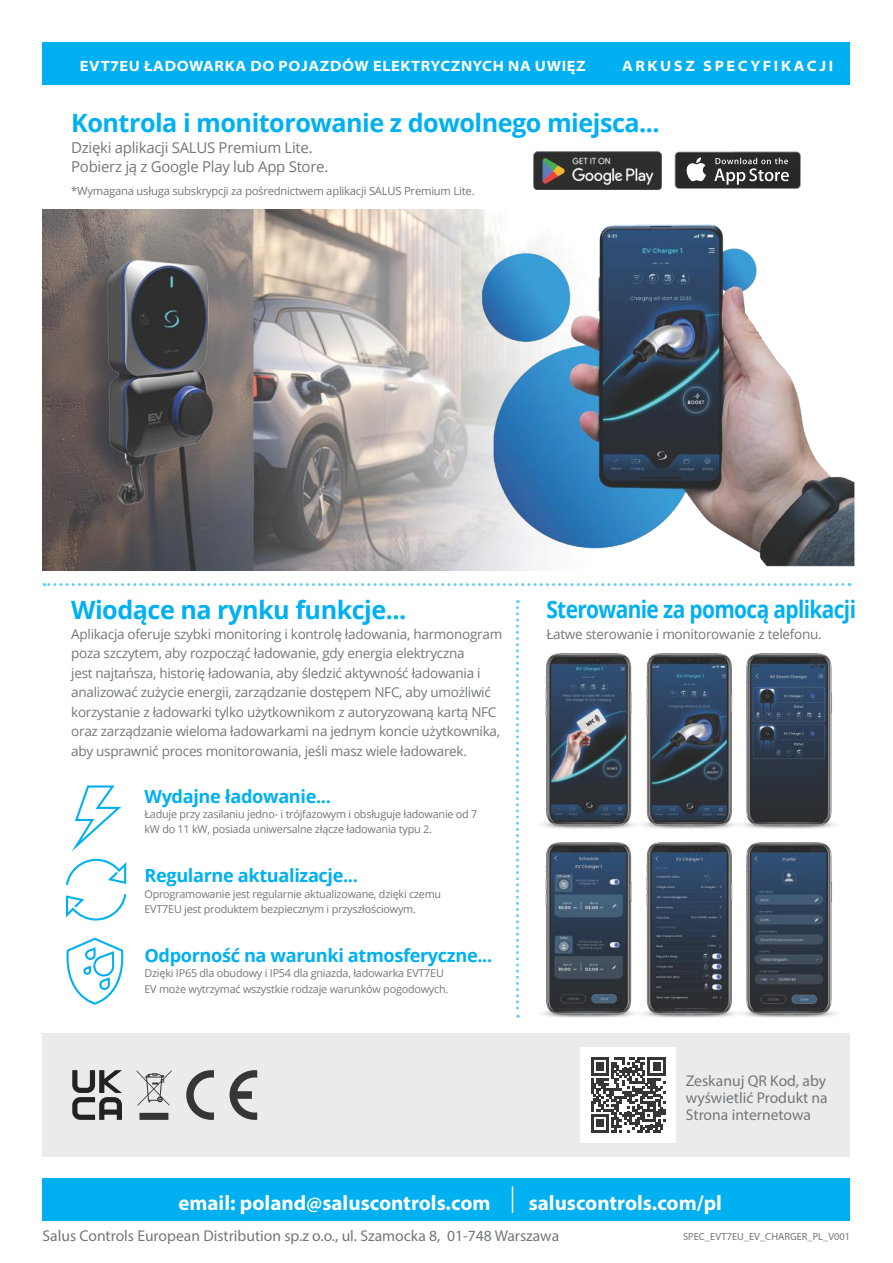
<style>
.page{position:relative;width:893px;height:1263px;background:#fff}
.page>*{position:absolute;margin:0;border:0;box-sizing:border-box;transform-origin:0 0}
.t1{font:700 25.2px "Open Sans";letter-spacing:-.02em;color:#00b0f0}
.t2{font:700 24px "Open Sans";letter-spacing:-.03em;color:#00b0f0;scale:.87 1}
.t3{font:700 21px "Myriad Pro";color:#fff}
.t4{font:700 18.15px "Open Sans";letter-spacing:-.02em;color:#00b0f0}
.t5{font:15.6px/17.4px "Myriad Pro";color:#72777b;text-align:justify}
.t6{font:15px/19.5px "Open Sans";letter-spacing:-.02em;color:#72777b}
.t7{font:700 semi-expanded 15px "Myriad Pro";letter-spacing:.04em;color:#fff}
.t8{font:700 semi-expanded 15px "Myriad Pro";letter-spacing:.175em;color:#fff}
.t9{font:13.5px/19.5px "Open Sans";letter-spacing:-.02em;color:#72777b}
.t10{font:11.25px "Open Sans";letter-spacing:-.02em;color:#72777b}
.t11{font:10.8px/15.1px "Open Sans";letter-spacing:-.02em;color:#72777b}
.t12{font:10.35px "Myriad Pro";color:#72777b}
</style>
<div class="page">
<div style="left:43px;top:1033px;width:807px;height:124px;background:#ebebed"></div>
<div style="left:43px;top:43px;width:807px;height:42px;background:#00b0f0"></div>
<div style="left:43px;top:1178px;width:807px;height:42px;background:#00b0f0"></div>
<svg style="left:512px;top:1186px;width:1px;height:27px"></svg>
<div style="left:580px;top:1047px;width:96px;height:96px;background:#fff"></div>
<svg style="left:591px;top:1057px;width:75px;height:75px"></svg>
<svg style="left:186px;top:1070px;width:28px;height:50px"></svg>
<svg style="left:230px;top:1070px;width:27px;height:50px"></svg>
<svg style="left:72px;top:1070px;width:50px;height:50px"></svg>
<svg style="left:137px;top:1070px;width:35px;height:50px"></svg>
<div style="left:675px;top:152px;width:125px;height:36px;background:#292929;border-radius:4px"></div>
<svg style="left:686px;top:157px;width:20px;height:24px"></svg>
<svg style="left:714px;top:152px;width:87px;height:37px"></svg>
<img style="left:533px;top:152px;width:128px;height:37px">
<svg style="left:44px;top:583px;width:799px;height:3px"></svg>
<svg style="left:516px;top:600px;width:3px;height:418px"></svg>
<img style="left:542px;top:653px;width:293px;height:365px">
<img style="left:43px;top:209px;width:499px;height:362px">
<img style="left:468px;top:209px;width:387px;height:357px">
<svg style="left:66px;top:858px;width:61px;height:63px"></svg>
<svg style="left:66px;top:937px;width:58px;height:68px"></svg>
<svg style="left:73px;top:785px;width:49px;height:64px"></svg>
<p class="t7" style="left:80px;top:56px;width:507px">EVT7EU ŁADOWARKA DO POJAZDÓW ELEKTRYCZNYCH NA UWIĘZ</p>
<p class="t8" style="left:622px;top:56px;width:213px">ARKUSZ SPECYFIKACJI</p>
<h1 class="t1" style="left:71px;top:105px;width:590px">Kontrola i monitorowanie z dowolnego miejsca...</h1>
<p class="t6" style="left:71px;top:137px;width:259px">Dzięki aplikacji SALUS Premium Lite.<br>Pobierz ją z Google Play lub App Store.</p>
<p class="t10" style="left:71px;top:183px;width:405px">*Wymagana usługa subskrypcji za pośrednictwem aplikacji SALUS Premium Lite.</p>
<h1 class="t1" style="left:71px;top:592px;width:337px">Wiodące na rynku funkcje...</h1>
<p class="t9" style="left:71px;top:624px;width:432px">Aplikacja oferuje szybki monitoring i kontrolę ładowania, harmonogram poza szczytem, aby rozpocząć ładowanie, gdy energia elektryczna<br>jest najtańsza, historię ładowania, aby śledzić aktywność ładowania i analizować zużycie energii, zarządzanie dostępem NFC, aby umożliwić korzystanie z ładowarki tylko użytkownikom z autoryzowaną kartą NFC oraz zarządzanie wieloma ładowarkami na jednym koncie użytkownika, aby usprawnić proces monitorowania, jeśli masz wiele ładowarek.</p>
<h3 class="t4" style="left:144px;top:784px;width:188px">Wydajne ładowanie...</h3>
<p class="t11" style="left:144px;top:806px;width:334px">Ładuje przy zasilaniu jedno- i trójfazowym i obsługuje ładowanie od 7 kW do 11 kW, posiada uniwersalne złącze ładowania typu 2.</p>
<h3 class="t4" style="left:144px;top:863px;width:215px">Regularne aktualizacje...</h3>
<p class="t11" style="left:144px;top:886px;width:298px">Oprogramowanie jest regularnie aktualizowane, dzięki czemu<br>EVT7EU jest produktem bezpiecznym i przyszłościowym.</p>
<h3 class="t4" style="left:144px;top:943px;width:349px">Odporność na warunki atmosferyczne...</h3>
<p class="t11" style="left:144px;top:966px;width:305px">Dzięki IP65 dla obudowy i IP54 dla gniazda, ładowarka EVT7EU<br>EV może wytrzymać wszystkie rodzaje warunków pogodowych.</p>
<h2 class="t2" style="left:546px;top:592px;width:357px">Sterowanie za pomocą aplikacji</h2>
<p class="t9" style="left:546px;top:624px;width:277px">Łatwe sterowanie i monitorowanie z telefonu.</p>
<p class="t5" style="left:686px;top:1071px;width:143px">Zeskanuj QR Kod, aby wyświetlić Produkt na Strona internetowa</p>
<h3 class="t3" style="left:178px;top:1189px;width:314px">email: poland@saluscontrols.com</h3>
<h3 class="t3" style="left:529px;top:1189px;width:195px">saluscontrols.com/pl</h3>
<p class="t5" style="left:43px;top:1226px;width:518px">Salus Controls European Distribution sp.z o.o., ul. Szamocka 8, 01‑748 Warszawa</p>
<p class="t12" style="left:683px;top:1230px;width:169px">SPEC_EVT7EU_EV_CHARGER_PL_V001</p>
</div>
